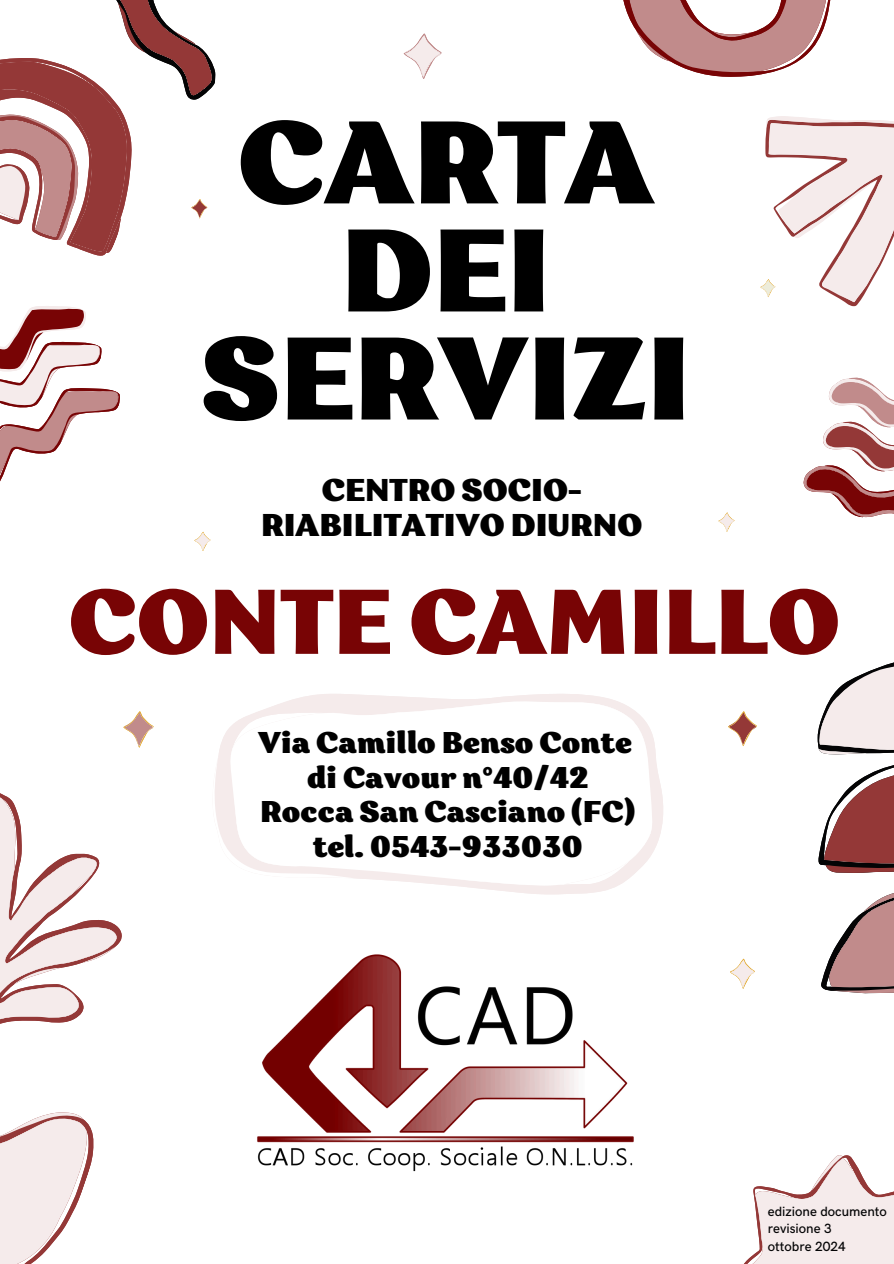
<style>
.page{position:relative;width:894px;height:1264px;background:#fff}
.page>*{position:absolute;margin:0;border:0;box-sizing:border-box;transform-origin:0 0}
.t1{font:900 117px/108px "Garbata";color:#000;text-align:center}
.t2{font:900 91.5px "Garbata";color:#780405}
.t3{font:900 31.5px/34.8px "Garbata";color:#000;text-align:center}
.t4{font:900 30px/34.8px "Garbata";color:#000;text-align:center}
.t5{font:500 13.35px "HK Grotesk";color:#040405}
</style>
<div class="page">
<svg style="left:215px;top:694px;width:448px;height:201px"></svg>
<svg style="left:403px;top:34px;width:38px;height:45px"></svg>
<svg style="left:123px;top:711px;width:30px;height:36px"></svg>
<svg style="left:728px;top:711px;width:28px;height:35px"></svg>
<svg style="left:730px;top:958px;width:24px;height:30px"></svg>
<svg style="left:718px;top:512px;width:16px;height:19px"></svg>
<svg style="left:194px;top:532px;width:16px;height:19px"></svg>
<svg style="left:760px;top:116px;width:133px;height:402px"></svg>
<svg style="left:0;top:1112px;width:94px;height:151px"></svg>
<svg style="left:0;top:793px;width:122px;height:231px"></svg>
<svg style="left:817px;top:662px;width:76px;height:331px"></svg>
<svg style="left:744px;top:1155px;width:149px;height:108px"></svg>
<svg style="left:623px;top:0;width:208px;height:77px"></svg>
<svg style="left:0;top:0;width:216px;height:482px"></svg>
<img style="left:257px;top:954px;width:377px;height:218px">
<p class="t1" style="left:201px;top:122px;width:491px">CARTA<br>DEI<br>SERVIZI</p>
<p class="t3" style="left:261px;top:476px;width:383px">CENTRO SOCIO-<br>RIABILITATIVO DIURNO</p>
<p class="t2" style="left:69px;top:589px;width:772px">CONTE CAMILLO</p>
<p class="t4" style="left:258px;top:728px;width:378px">Via Camillo Benso Conte di Cavour n°40/42<br>Rocca San Casciano (FC) tel. 0543-933030</p>
<p class="t5" style="left:767px;top:1203px;width:120px">edizione documento</p>
<h1 class="t5" style="left:767px;top:1221px;width:65px">revisione 3</h1>
<p class="t5" style="left:767px;top:1239px;width:79px">ottobre 2024</p>
</div>
